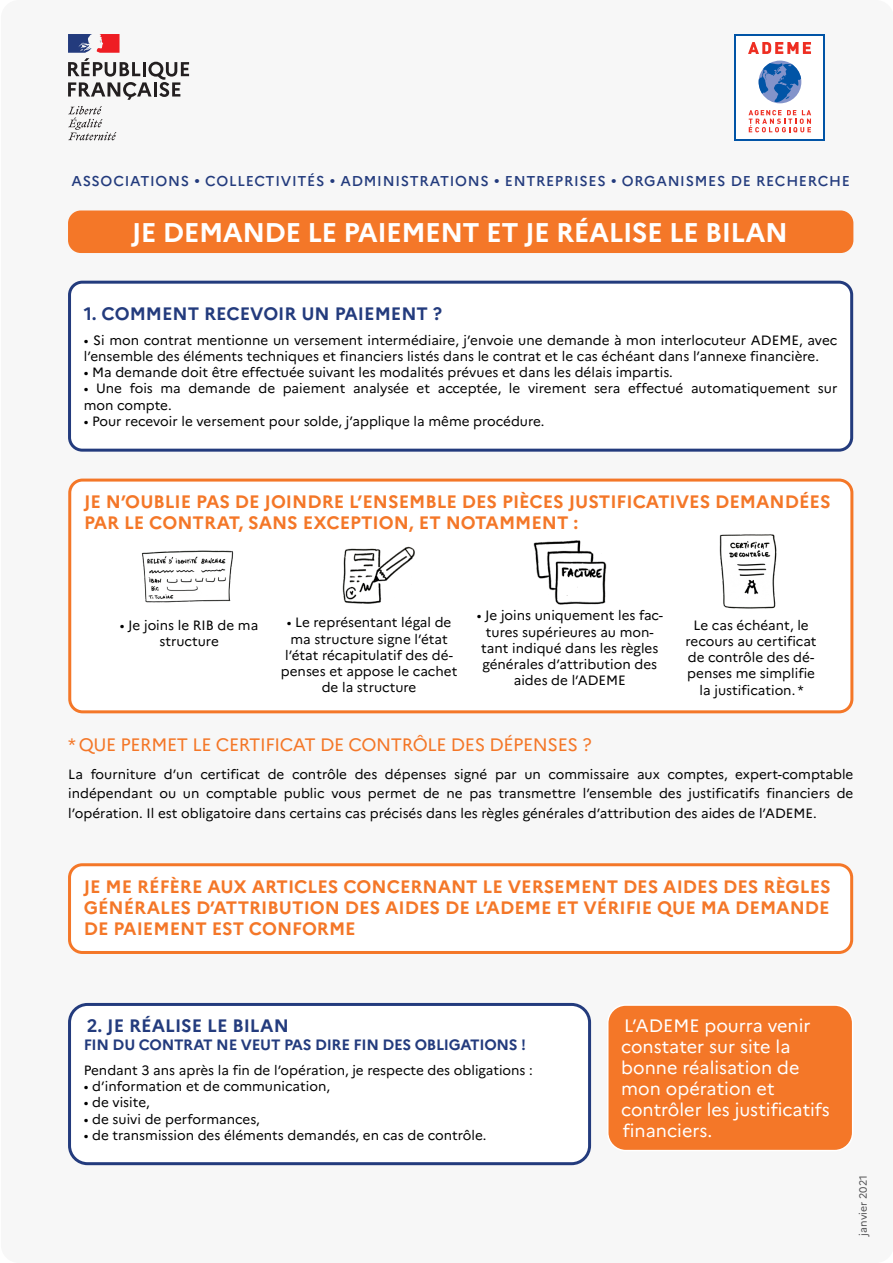
<style>
.page{position:relative;width:893px;height:1263px;background:#fff}
.page>*{position:absolute;margin:0;border:0;box-sizing:border-box;transform-origin:0 0}
.t1{font:700 27px "Marianne";letter-spacing:-.02em;color:#fff}
.t2{font:700 18px/21px "Marianne";color:#f47728}
.t3{font:18px/21px "Marianne";color:#fff}
.t4{font:700 18px "Marianne";color:#233b7d}
.t5{font:18px "Marianne";letter-spacing:-.02em;color:#f47728}
.t6{font:700 15px "Marianne";letter-spacing:-.02em;color:#233b7d}
.t7{font:500 14.25px "Marianne";letter-spacing:.05em;color:#233b7d}
.t8{font:13.5px/16.2px "Marianne";color:#000;text-align:center}
.t9{font:10.5px "Marianne";color:#535355}
</style>
<div class="page">
<div style="left:1px;top:0;width:892px;height:1263px;background:#f7f7f7;border-radius:18px"></div>
<div style="left:70px;top:282px;width:782px;height:168px;background:#fff;border-radius:13px"></div>
<div style="left:68px;top:281px;width:785px;height:171px;border:3px solid #233b7d;border-radius:13px"></div>
<div style="left:68px;top:210px;width:785px;height:43px;background:#f47728;border-radius:13px"></div>
<div style="left:70px;top:1004px;width:520px;height:160px;background:#fff;border-radius:18px"></div>
<div style="left:68px;top:1003px;width:523px;height:162px;border:3px solid #233b7d;border-radius:18px"></div>
<div style="left:608px;top:1005px;width:245px;height:145px;background:#f47728;border-radius:18px"></div>
<div style="left:607px;top:1004px;width:246px;height:147px;border:2px solid #fff;border-radius:18px"></div>
<div style="left:70px;top:480px;width:782px;height:232px;background:#fff;border-radius:13px"></div>
<div style="left:68px;top:479px;width:785px;height:234px;border:3px solid #f47728;border-radius:13px"></div>
<img style="left:342px;top:546px;width:73px;height:58px">
<img style="left:141px;top:550px;width:92px;height:53px">
<img style="left:719px;top:534px;width:58px;height:75px">
<svg style="left:735px;top:34px;width:90px;height:106px"></svg>
<div style="left:737px;top:36px;width:86px;height:102px;background:#fff"></div>
<svg style="left:759px;top:61px;width:42px;height:42px"></svg>
<svg style="left:748px;top:42px;width:63px;height:12px"></svg>
<svg style="left:748px;top:110px;width:63px;height:23px"></svg>
<svg style="left:68px;top:106px;width:48px;height:34px"></svg>
<svg style="left:68px;top:34px;width:121px;height:66px"></svg>
<div style="left:70px;top:865px;width:782px;height:87px;background:#fff;border-radius:13px"></div>
<div style="left:68px;top:863px;width:785px;height:91px;border:3px solid #f47728;border-radius:13px"></div>
<img style="left:533px;top:540px;width:74px;height:65px">
<p class="t7" style="left:72px;top:172px;width:780px">ASSOCIATIONS • COLLECTIVITÉS • ADMINISTRATIONS • ENTREPRISES • ORGANISMES DE RECHERCHE</p>
<p class="t1" style="left:132px;top:216px;width:657px">JE DEMANDE LE PAIEMENT ET JE RÉALISE LE BILAN</p>
<p class="t4" style="left:84px;top:303px;width:360px">1. COMMENT RECEVOIR UN PAIEMENT ?</p>
<p class="t8" style="left:84px;top:332px;width:755px;text-align:left">• Si mon contrat mentionne un versement intermédiaire, j’envoie une demande à mon interlocuteur ADEME, avec l’ensemble des éléments techniques et financiers listés dans le contrat et le cas échéant dans l’annexe financière.</p>
<p class="t8" style="left:84px;top:364px;width:591px">• Ma demande doit être effectuée suivant les modalités prévues et dans les délais impartis.</p>
<p class="t8" style="left:84px;top:380px;width:755px;text-align:left">• Une fois ma demande de paiement analysée et acceptée, le virement sera effectué automatiquement sur mon compte.</p>
<p class="t8" style="left:84px;top:413px;width:462px">• Pour recevoir le versement pour solde, j’applique la même procédure.</p>
<p class="t2" style="left:84px;top:491px;width:748px">JE N’OUBLIE PAS DE JOINDRE L’ENSEMBLE DES PIÈCES JUSTIFICATIVES DEMANDÉES<br>PAR LE CONTRAT, SANS EXCEPTION, ET NOTAMMENT :</p>
<p class="t8" style="left:477px;top:607px;width:188px">• Je joins uniquement les fac&shy;tures supérieures au mon&shy;tant indiqué dans les règles générales d’attribution des aides de l’ADEME</p>
<p class="t8" style="left:281px;top:614px;width:178px">• Le représentant légal de ma structure signe l’état l’état récapitulatif des dé&shy;penses et appose le cachet de la structure</p>
<p class="t8" style="left:120px;top:617px;width:140px">• Je joins le RIB de ma structure</p>
<p class="t8" style="left:686px;top:617px;width:133px">Le cas échéant, le recours au certificat de contrôle des dé&shy;penses me simplifie la justification. *</p>
<p class="t5" style="left:68px;top:733px;width:525px">* QUE PERMET LE CERTIFICAT DE CONTRÔLE DES DÉPENSES ?</p>
<p class="t8" style="left:68px;top:764px;width:787px;line-height:19.5px;text-align:justify">La fourniture d’un certificat de contrôle des dépenses signé par un commissaire aux comptes, expert-comptable indépendant ou un comptable public vous permet de ne pas transmettre l’ensemble des justificatifs financiers de l’opération. Il est obligatoire dans certains cas précisés dans les règles générales d’attribution des aides de l’ADEME.</p>
<p class="t2" style="left:84px;top:875px;width:748px;text-align:justify">JE ME RÉFÈRE AUX ARTICLES CONCERNANT LE VERSEMENT DES AIDES DES RÈGLES GÉNÉRALES D’ATTRIBUTION DES AIDES DE L’ADEME ET VÉRIFIE QUE MA DEMANDE DE PAIEMENT EST CONFORME</p>
<p class="t4" style="left:87px;top:1015px;width:204px">2. JE RÉALISE LE BILAN</p>
<p class="t6" style="left:84px;top:1036px;width:444px">FIN DU CONTRAT NE VEUT PAS DIRE FIN DES OBLIGATIONS !</p>
<p class="t8" style="left:84px;top:1062px;width:451px">Pendant 3 ans après la fin de l’opération, je respecte des obligations :</p>
<p class="t8" style="left:84px;top:1078px;width:248px">• d’information et de communication,</p>
<p class="t8" style="left:84px;top:1094px;width:68px">• de visite,</p>
<p class="t8" style="left:84px;top:1110px;width:178px">• de suivi de performances,</p>
<p class="t8" style="left:84px;top:1127px;width:404px">• de transmission des éléments demandés, en cas de contrôle.</p>
<p class="t3" style="left:621px;top:1015px;width:210px">L’ADEME pourra venir constater sur site la bonne réalisation de mon opération et contrôler les justificatifs financiers.</p>
<p class="t9" style="left:857px;top:1235px;width:62px;rotate:-90deg">janvier 2021</p>
</div>
